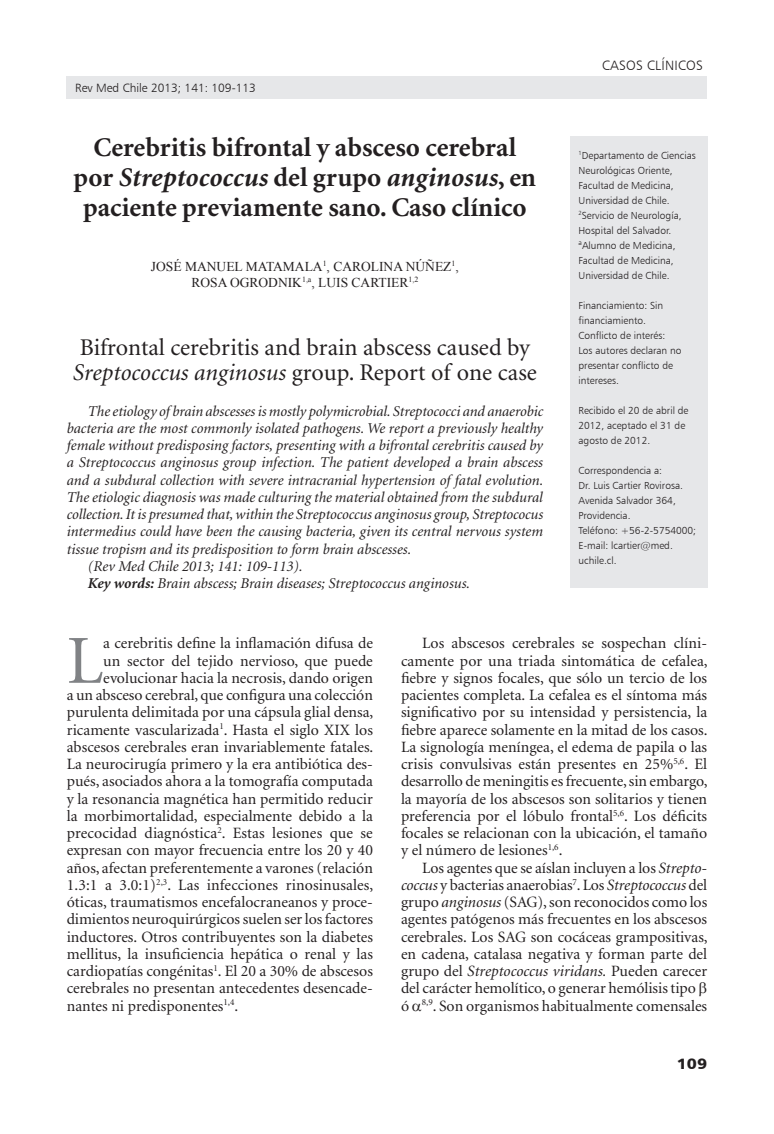
<style>
.page{position:relative;width:774px;height:1134px;background:#fff}
.page>*{position:absolute;margin:0;border:0;box-sizing:border-box;transform-origin:0 0}
._1texto{font:68.85px "Minion";color:#808285}
._2titulo{font:700 27px/30px "Minion";color:#231f20;text-align:center}
._1resumen{font:24px/25.5px "Minion";color:#231f20}
._1texto-2{font:15.75px/17.2px "Minion";color:#231f20;text-align:justify}
._1resumen-2{font:italic 15px/17.2px "Minion";color:#231f20;text-align:justify}
.t1{font:15px "Humanist 777 BT Black B";color:#231f20;scale:1.1 1}
._1autor{font:13.5px/16.2px "Times New Roman";color:#231f20;text-align:center}
.t2{font:13.5px "Humanist 777 BT Light B";letter-spacing:.02em;color:#231f20}
.t3{font:12px "Humanist 777 BT Light B";color:#231f20}
._1datos{font:10.2px/15px "Humanist 777 BT Light B";color:#231f20}
.s1{font-style:italic}
.s2{font-weight:700}
</style>
<div class="page">
<div style="left:67px;top:77px;width:640px;height:22px;background:#e6e7e9"></div>
<div style="left:570px;top:136px;width:137px;height:452px;background:#e6e7e9"></div>
<p class="t3" style="left:75px;top:81px;width:182px">Rev Med Chile 2013; 141: 109-113</p>
<p class="_2titulo" style="left:74px;top:133px;width:464px">Cerebritis bifrontal y absceso cerebral por <span class="s1">Streptococcus</span> del grupo <span class="s1">anginosus</span>, en paciente previamente sano. Caso clínico</p>
<p class="_1autor" style="left:151px;top:258px;width:309px">JOSÉ MANUEL MATAMALA<sup>1</sup>, CAROLINA NÚÑEZ<sup>1</sup>,<br>ROSA OGRODNIK<sup>1,a</sup>, LUIS CARTIER<sup>1,2</sup></p>
<p class="_1resumen" style="left:73px;top:335px;width:465px">Bifrontal cerebritis and brain abscess caused by<br><span class="s1">Sreptococcus anginosus</span> group. Report of one case</p>
<p class="_1resumen-2" style="left:67px;top:403px;width:478px;text-indent:21px">The etiology of brain abscesses is mostly polymicrobial. Streptococci and anaerobic bacteria are the most commonly isolated pathogens. We report a previously healthy female without predisposing factors, presenting with a bifrontal cerebritis caused by a Streptococcus anginosus group infection. The patient developed a brain abscess and a subdural collection with severe intracranial hypertension of fatal evolution.<br>The etiologic diagnosis was made culturing the material obtained from the subdural collection. It is presumed that, within the Streptococcus anginosus group, Streptococus intermedius could have been the causing bacteria, given its central nervous system tissue tropism and its predisposition to form brain abscesses.</p>
<p class="_1resumen-2" style="left:88px;top:558px;width:216px">(Rev Med Chile 2013; 141: 109-113).</p>
<p class="_1resumen-2" style="left:88px;top:575px;width:384px"><span class="s2">Key words:</span> Brain abscess; Brain diseases; Streptococcus anginosus.</p>
<p class="t2" style="left:602px;top:57px;width:102px">casos clínicos</p>
<p class="_1datos" style="left:578px;top:148px;width:119px"><sup>1</sup>Departamento de Ciencias<br>Neurológicas Oriente,<br>Facultad de Medicina,<br>Universidad de Chile.</p>
<p class="_1datos" style="left:578px;top:208px;width:105px"><sup>2</sup>Servicio de Neurología,<br>Hospital del Salvador.</p>
<p class="_1datos" style="left:578px;top:238px;width:98px"><sup>a</sup>Alumno de Medicina,<br>Facultad de Medicina,<br>Universidad de Chile.</p>
<p class="_1datos" style="left:578px;top:298px;width:86px">Financiamiento: Sin financiamiento.</p>
<p class="_1datos" style="left:578px;top:328px;width:105px">Conflicto de interés:<br>Los autores declaran no presentar conflicto de intereses.</p>
<p class="_1datos" style="left:578px;top:403px;width:111px">Recibido el 20 de abril de<br>2012, aceptado el 31 de agosto de 2012.</p>
<p class="_1datos" style="left:578px;top:463px;width:85px">Correspondencia a:</p>
<p class="_1datos" style="left:578px;top:478px;width:106px">Dr. Luis Cartier Rovirosa.</p>
<p class="_1datos" style="left:578px;top:493px;width:99px">Avenida Salvador 364,</p>
<p class="_1datos" style="left:578px;top:508px;width:54px">Providencia.</p>
<p class="_1datos" style="left:578px;top:523px;width:119px">Teléfono: +56-2-5754000;</p>
<p class="_1datos" style="left:578px;top:538px;width:96px">E-mail: lcartier@med. uchile.cl.</p>
<p class="_1texto" style="left:67px;top:627px;width:38px">L</p>
<p class="_1texto-2" style="left:103px;top:635px;width:271px">a cerebritis define la inflamación difusa de</p>
<p class="_1texto-2" style="left:103px;top:652px;width:271px">un sector del tejido nervioso, que puede</p>
<p class="_1texto-2" style="left:103px;top:670px;width:271px">evolucionar hacia la necrosis, dando origen</p>
<p class="_1texto-2" style="left:67px;top:687px;width:308px">a un absceso cerebral, que configura una colección</p>
<p class="_1texto-2" style="left:67px;top:704px;width:308px">purulenta delimitada por una cápsula glial densa,</p>
<p class="_1texto-2" style="left:67px;top:721px;width:308px">ricamente vascularizada<sup>1</sup>. Hasta el siglo XIX los</p>
<p class="_1texto-2" style="left:67px;top:739px;width:308px">abscesos cerebrales eran invariablemente fatales.</p>
<p class="_1texto-2" style="left:67px;top:756px;width:308px">La neurocirugía primero y la era antibiótica des-</p>
<p class="_1texto-2" style="left:67px;top:773px;width:308px">pués, asociados ahora a la tomografía computada</p>
<p class="_1texto-2" style="left:67px;top:790px;width:308px">y la resonancia magnética han permitido reducir</p>
<p class="_1texto-2" style="left:67px;top:808px;width:308px">la morbimortalidad, especialmente debido a la</p>
<p class="_1texto-2" style="left:67px;top:825px;width:308px">precocidad diagnóstica<sup>2</sup>. Estas lesiones que se</p>
<p class="_1texto-2" style="left:67px;top:842px;width:308px">expresan con mayor frecuencia entre los 20 y 40</p>
<p class="_1texto-2" style="left:67px;top:859px;width:308px">años, afectan preferentemente a varones (relación</p>
<p class="_1texto-2" style="left:67px;top:877px;width:308px">1.3:1 a 3.0:1)<sup>2,3</sup>. Las infecciones rinosinusales,</p>
<p class="_1texto-2" style="left:67px;top:894px;width:308px">óticas, traumatismos encefalocraneanos y proce-</p>
<p class="_1texto-2" style="left:67px;top:911px;width:308px">dimientos neuroquirúrgicos suelen ser los factores</p>
<p class="_1texto-2" style="left:67px;top:928px;width:308px">inductores. Otros contribuyentes son la diabetes</p>
<p class="_1texto-2" style="left:67px;top:946px;width:308px">mellitus, la insuficiencia hepática o renal y las</p>
<p class="_1texto-2" style="left:67px;top:963px;width:308px">cardiopatías congénitas<sup>1</sup>. El 20 a 30% de abscesos</p>
<p class="_1texto-2" style="left:67px;top:980px;width:308px">cerebrales no presentan antecedentes desencade-</p>
<p class="_1texto-2" style="left:67px;top:997px;width:173px">nantes ni predisponentes<sup>1,4</sup>.</p>
<p class="_1texto-2" style="left:401px;top:635px;width:308px;text-indent:21px">Los abscesos cerebrales se sospechan clíni&shy;camente por una triada sintomática de cefalea, fiebre y signos focales, que sólo un tercio de los pacientes completa. La cefalea es el síntoma más significativo por su intensidad y persistencia, la fiebre aparece solamente en la mitad de los casos.<br>La signología meníngea, el edema de papila o las crisis convulsivas están presentes en 25%<sup>5,6</sup>. El desarrollo de meningitis es frecuente, sin embargo, la mayoría de los abscesos son solitarios y tienen preferencia por el lóbulo frontal<sup>5,6</sup>. Los déficits focales se relacionan con la ubicación, el tamaño y el número de lesiones<sup>1,6</sup>.</p>
<p class="_1texto-2" style="left:401px;top:859px;width:308px;text-align:left;text-indent:21px">Los agentes que se aíslan incluyen a los <span class="s1">Strepto&shy;coccus</span> y bacterias anaerobias<sup>7</sup>. Los <span class="s1">Streptococcus</span> del grupo <span class="s1">anginosus</span> (SAG), son reconocidos como los agentes patógenos más frecuentes en los abscesos cerebrales. Los SAG son cocáceas grampositivas, en cadena, catalasa negativa y forman parte del grupo del <span class="s1">Streptococcus viridans.</span> Pueden carecer del carácter hemolítico, o generar hemólisis tipo ó <sup>8,9</sup>. Son organismos habitualmente comensales</p>
<p class="t1" style="left:677px;top:1054px;width:29px">109</p>
</div>
